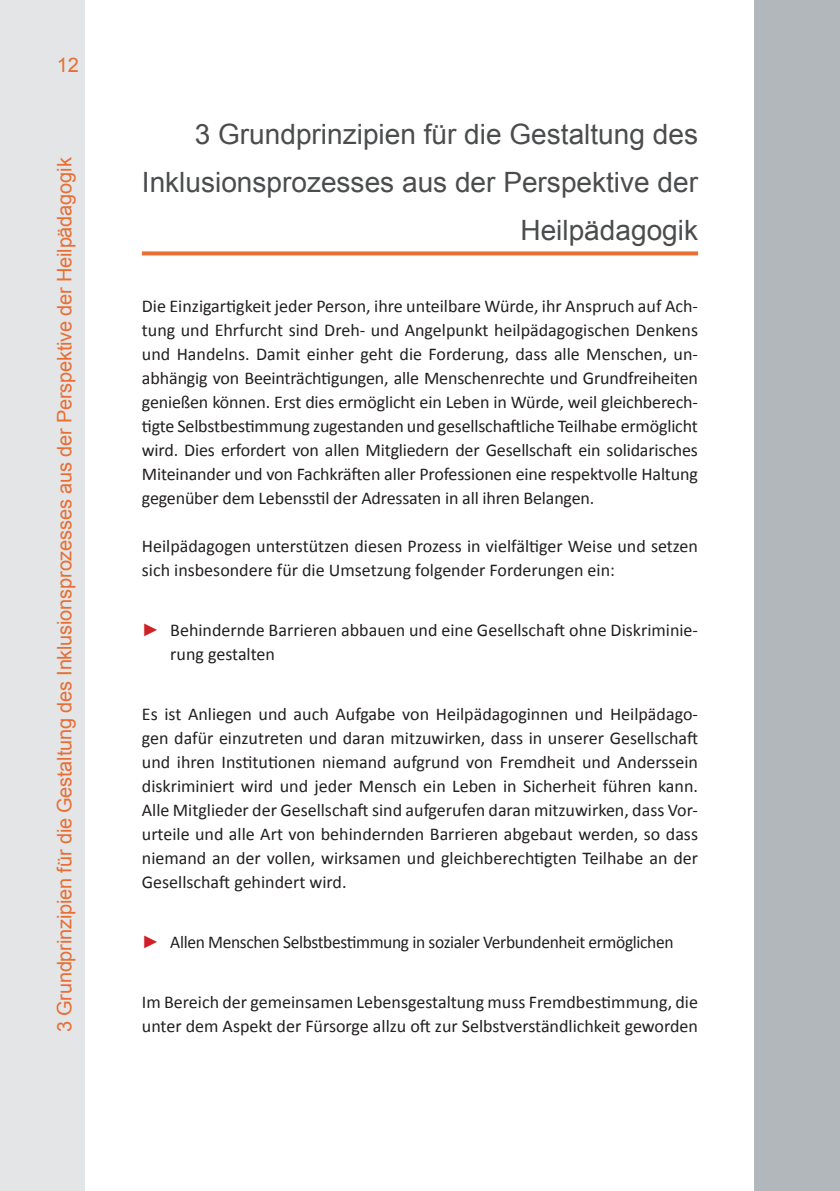
<style>
.page{position:relative;width:840px;height:1191px;background:#fff}
.page>*{position:absolute;margin:0;border:0;box-sizing:border-box;transform-origin:0 0}
.t1{font:28px/48px "Arial";color:#4b4c4d;text-align:right}
.t2{font:20px "Arial";letter-spacing:-.01em;color:#e86e34}
.t3{font:18px/24px "Calibri";color:#231f20}
.t4{font:18px "Calibri";letter-spacing:-.02em;color:#231f20}
.s1{font-family:"Arial";color:#cf2026}
</style>
<div class="page">
<div style="left:0;top:0;width:85px;height:1191px;background:#e4e5e7"></div>
<div style="left:754px;top:0;width:85px;height:1191px;background:#b2b7bb"></div>
<svg style="left:142px;top:251px;width:555px;height:4px;background:#ea7d49"></svg>
<p class="t2" style="left:57px;top:52px;width:24px">12</p>
<p class="t2" style="left:51px;top:1032px;width:876px;rotate:-90deg">3 Grundprinzipien für die Gestaltung des Inklusionsprozesses aus der Perspektive der Heilpädagogik</p>
<h1 class="t1" style="left:142px;top:110px;width:557px">3 Grundprinzipien für die Gestaltung des<br>Inklusionsprozesses aus der Perspektive der<br>Heilpädagogik</h1>
<p class="t3" style="left:142px;top:294px;width:557px;text-align:justify">Die Einzigartigkeit jeder Person, ihre unteilbare Würde, ihr Anspruch auf Ach&shy;tung und Ehrfurcht sind Dreh- und Angelpunkt heilpädagogischen Denkens und Handelns. Damit einher geht die Forderung, dass alle Menschen, un&shy;abhängig von Beeinträchtigungen, alle Menschenrechte und Grundfreiheiten genießen können. Erst dies ermöglicht ein Leben in Würde, weil gleichberech&shy;tigte Selbstbestimmung zugestanden und gesellschaftliche Teilhabe ermöglicht wird. Dies erfordert von allen Mitgliedern der Gesellschaft ein solidarisches Miteinander und von Fachkräften aller Professionen eine respektvolle Haltung gegenüber dem Lebensstil der Adressaten in all ihren Belangen.</p>
<p class="t3" style="left:142px;top:534px;width:557px">Heilpädagogen unterstützen diesen Prozess in vielfältiger Weise und setzen sich insbesondere für die Umsetzung folgender Forderungen ein:</p>
<p class="t3" style="left:170px;top:617px;width:529px;text-indent:-28px"><span class="s1">►</span> Behindernde Barrieren abbauen und eine Gesellschaft ohne Diskriminie&shy;rung gestalten</p>
<p class="t3" style="left:142px;top:702px;width:557px;text-align:justify">Es ist Anliegen und auch Aufgabe von Heilpädagoginnen und Heilpädago&shy;gen dafür einzutreten und daran mitzuwirken, dass in unserer Gesellschaft und ihren Institutionen niemand aufgrund von Fremdheit und Anderssein diskriminiert wird und jeder Mensch ein Leben in Sicherheit führen kann.<br>Alle Mitglieder der Gesellschaft sind aufgerufen daran mitzuwirken, dass Vor&shy;urteile und alle Art von behindernden Barrieren abgebaut werden, so dass niemand an der vollen, wirksamen und gleichberechtigten Teilhabe an der Gesellschaft gehindert wird.</p>
<p class="t4" style="left:142px;top:930px;width:533px"><span class="s1">►</span> Allen Menschen Selbstbestimmung in sozialer Verbundenheit ermöglichen</p>
<p class="t3" style="left:142px;top:990px;width:557px">Im Bereich der gemeinsamen Lebensgestaltung muss Fremdbestimmung, die unter dem Aspekt der Fürsorge allzu oft zur Selbstverständlichkeit geworden</p>
</div>
